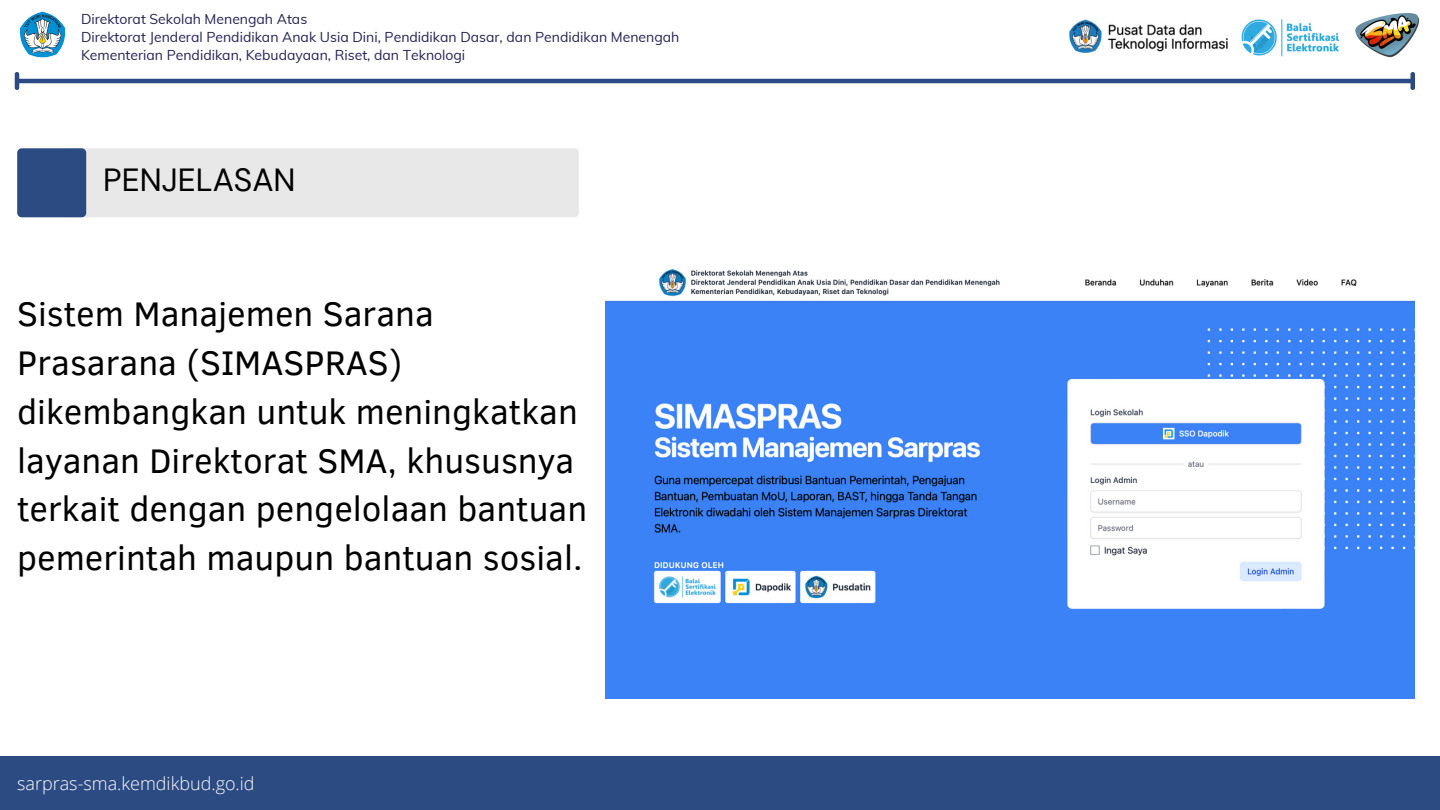
<style>
.page{position:relative;width:1440px;height:810px;background:#fff}
.page>*{position:absolute;margin:0;border:0;box-sizing:border-box;transform-origin:0 0}
.t1{font:35px/48.8px "Clear Sans";color:#000}
.t2{font:32px "DM Sans";color:#000}
.t3{font:300 18px "Open Sans";color:#fff}
.t4{font:14px/18px "Muli";color:#242254}
</style>
<div class="page">
<div style="left:0;top:756px;width:1440px;height:54px;background:#2b4b82"></div>
<div style="left:62px;top:148px;width:517px;height:69px;background:#e8e8e8;border-radius:4px"></div>
<div style="left:17px;top:148px;width:69px;height:69px;background:#2b4b82;border-radius:4px"></div>
<img style="left:19px;top:11px;width:47px;height:47px">
<img style="left:1355px;top:13px;width:65px;height:45px">
<img style="left:1241px;top:19px;width:99px;height:38px">
<hr style="left:19px;top:79px;width:1392px;height:4px;background:#2b4b82">
<svg style="left:15px;top:72px;width:4px;height:18px"></svg>
<svg style="left:1411px;top:72px;width:4px;height:18px"></svg>
<img style="left:1069px;top:19px;width:159px;height:34px">
<img style="left:606px;top:268px;width:809px;height:431px">
<p class="t4" style="left:81px;top:10px;width:600px">Direktorat Sekolah Menengah Atas<br>Direktorat Jenderal Pendidikan Anak Usia Dini, Pendidikan Dasar, dan Pendidikan Menengah<br>Kementerian Pendidikan, Kebudayaan, Riset, dan Teknologi</p>
<p class="t2" style="left:103px;top:160px;width:194px">PENJELASAN</p>
<p class="t1" style="left:17px;top:288px;width:572px">Sistem Manajemen Sarana<br>Prasarana (SIMASPRAS) dikembangkan untuk meningkatkan layanan Direktorat SMA, khususnya terkait dengan pengelolaan bantuan pemerintah maupun bantuan sosial.</p>
<p class="t3" style="left:17px;top:771px;width:239px">sarpras-sma.kemdikbud.go.id</p>
</div>
